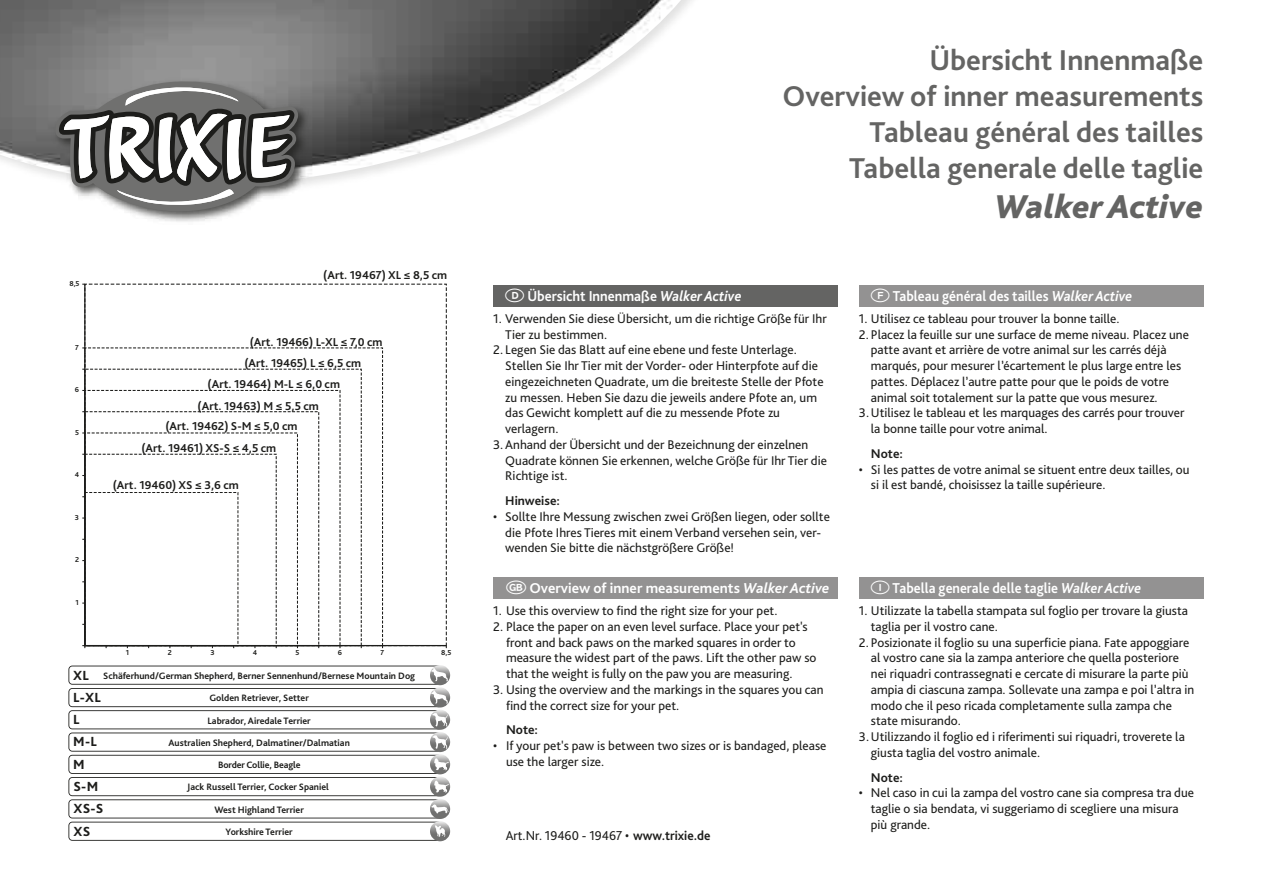
<style>
.page{position:relative;width:1263px;height:893px;background:#fff}
.page>*{position:absolute;margin:0;border:0;box-sizing:border-box;transform-origin:0 0}
.t1{font:italic 800 34.5px "Bliss Pro";color:#646463}
.t2{font:700 30px/36px "Bliss Pro";color:#646463;text-align:right}
.t3{font:700 15px "Bliss Pro";color:#fff;scale:.93 1}
.t4{font:700 15px "Bliss Pro";color:#fff}
.t5{font:700 15px "Bliss Pro";color:#fff;scale:.95 1}
.t6{font:800 13.8px "Bliss Pro";color:#1d1d1b}
.t7{font:13.5px "Bliss Pro";color:#1d1d1b;scale:.96 1}
.t8{font:13.2px/15.8px "Bliss Pro";color:#1d1d1b}
.t9{font:700 13.2px "Bliss Pro";color:#1d1d1b}
.t10{font:700 12px "Bliss Pro";color:#1d1d1b}
.t11{font:700 9.75px "Bliss Pro";color:#1d1d1b}
.t12{font:700 7.5px "Bliss Pro";color:#1d1d1b}
.s1{font-weight:800;font-size:13.8px}
.s2{font-style:italic}
.s3{font-weight:700}
</style>
<div class="page">
<div style="left:493px;top:285px;width:345px;height:21px;background:#646463"></div>
<div style="left:493px;top:577px;width:345px;height:21px;background:#939292"></div>
<div style="left:859px;top:285px;width:344px;height:21px;background:#939292"></div>
<div style="left:859px;top:577px;width:344px;height:21px;background:#939292"></div>
<svg style="left:84px;top:283px;width:363px;height:364px"></svg>
<div style="left:84px;top:432px;width:214px;height:214px;border:1px dashed #1d1d1b"></div>
<div style="left:84px;top:454px;width:193px;height:192px;border:1px dashed #1d1d1b"></div>
<div style="left:84px;top:492px;width:154px;height:154px;border:1px dashed #1d1d1b"></div>
<img style="left:0;top:0;width:681px;height:184px">
<img style="left:49px;top:75px;width:264px;height:147px">
<svg style="left:55px;top:80px;width:243px;height:136px"></svg>
<svg style="left:430px;top:665px;width:20px;height:20px"></svg>
<svg style="left:68px;top:666px;width:381px;height:175px"></svg>
<p class="t12" style="left:69px;top:279px;width:12px">8,5</p>
<p class="t12" style="left:75px;top:342px;width:5px">7</p>
<p class="t12" style="left:75px;top:385px;width:6px">6</p>
<p class="t12" style="left:75px;top:427px;width:5px">5</p>
<p class="t12" style="left:75px;top:470px;width:6px">4</p>
<p class="t12" style="left:75px;top:512px;width:6px">3</p>
<p class="t12" style="left:75px;top:555px;width:6px">2</p>
<p class="t12" style="left:75px;top:598px;width:5px">1</p>
<p class="t10" style="left:323px;top:268px;width:125px">(Art. 19467) XL ≤ 8,5 cm</p>
<p class="t10" style="left:250px;top:334px;width:134px">(Art. 19466) L-XL ≤ 7,0 cm</p>
<p class="t10" style="left:244px;top:355px;width:118px">(Art. 19465) L ≤ 6,5 cm</p>
<p class="t10" style="left:208px;top:377px;width:134px">(Art. 19464) M-L ≤ 6,0 cm</p>
<p class="t10" style="left:198px;top:399px;width:123px">(Art. 19463) M ≤ 5,5 cm</p>
<p class="t10" style="left:165px;top:419px;width:134px">(Art. 19462) S-M ≤ 5,0 cm</p>
<p class="t10" style="left:141px;top:440px;width:136px">(Art. 19461) XS-S ≤ 4,5 cm</p>
<p class="t10" style="left:113px;top:478px;width:127px">(Art. 19460) XS ≤ 3,6 cm</p>
<p class="t12" style="left:168px;top:647px;width:6px">2</p>
<p class="t12" style="left:210px;top:647px;width:6px">3</p>
<p class="t12" style="left:253px;top:647px;width:6px">4</p>
<p class="t12" style="left:295px;top:647px;width:5px">5</p>
<p class="t12" style="left:338px;top:647px;width:6px">6</p>
<p class="t12" style="left:381px;top:647px;width:5px">7</p>
<p class="t12" style="left:441px;top:647px;width:12px">8,5</p>
<p class="t11" style="left:73px;top:669px;width:343px"><span class="s1">XL</span> Schäferhund/German Shepherd, Berner Sennenhund/Bernese Mountain Dog</p>
<p class="t6" style="left:73px;top:689px;width:29px">L-XL</p>
<p class="t11" style="left:209px;top:692px;width:101px">Golden Retriever, Setter</p>
<p class="t6" style="left:73px;top:711px;width:8px">L</p>
<p class="t11" style="left:208px;top:714px;width:105px">Labrador, Airedale Terrier</p>
<p class="t6" style="left:73px;top:733px;width:25px">M-L</p>
<p class="t11" style="left:168px;top:736px;width:183px">Australien Shepherd, Dalmatiner/Dalmatian</p>
<p class="t6" style="left:73px;top:755px;width:13px">M</p>
<p class="t11" style="left:218px;top:759px;width:84px">Border Collie, Beagle</p>
<p class="t6" style="left:73px;top:778px;width:26px">S-M</p>
<p class="t11" style="left:187px;top:781px;width:143px">Jack Russell Terrier, Cocker Spaniel</p>
<p class="t6" style="left:73px;top:800px;width:32px">XS-S</p>
<p class="t11" style="left:214px;top:803px;width:91px">West Highland Terrier</p>
<p class="t6" style="left:73px;top:822px;width:18px">XS</p>
<p class="t11" style="left:226px;top:826px;width:69px">Yorkshire Terrier</p>
<p class="t12" style="left:126px;top:647px;width:5px">1</p>
<h2 class="t2" style="left:782px;top:42px;width:423px">Übersicht Innenmaße<br>Overview of inner measurements<br>Tableau général des tailles<br>Tabella generale delle taglie</h2>
<h1 class="t1" style="left:995px;top:185px;width:210px">Walker Active</h1>
<p class="t5" style="left:527px;top:286px;width:227px">Übersicht Innenmaße <span class="s2">Walker Active</span></p>
<p class="t8" style="left:505px;top:310px;width:323px;text-indent:-12px">1. Verwenden Sie diese Übersicht, um die richtige Größe für Ihr<br>Tier zu bestimmen.</p>
<p class="t8" style="left:505px;top:342px;width:320px;text-indent:-12px">2. Legen Sie das Blatt auf eine ebene und feste Unterlage.<br>Stellen Sie Ihr Tier mit der Vorder- oder Hinterpfote auf die eingezeichneten Quadrate, um die breiteste Stelle der Pfote zu messen. Heben Sie dazu die jeweils andere Pfote an, um das Gewicht komplett auf die zu messende Pfote zu verlagern.</p>
<p class="t8" style="left:505px;top:436px;width:323px;text-indent:-12px">3. Anhand der Übersicht und der Bezeichnung der einzelnen<br>Quadrate können Sie erkennen, welche Größe für Ihr Tier die<br>Richtige ist.</p>
<p class="t9" style="left:505px;top:493px;width:56px">Hinweise:</p>
<p class="t8" style="left:505px;top:508px;width:326px;text-indent:-12px">• Sollte Ihre Messung zwischen zwei Größen liegen, oder sollte die Pfote Ihres Tieres mit einem Verband versehen sein, ver&shy;wenden Sie bitte die nächstgrößere Größe!</p>
<p class="t4" style="left:529px;top:579px;width:302px">Overview of inner measurements <span class="s2">Walker Active</span></p>
<p class="t8" style="left:493px;top:603px;width:286px">1. Use this overview to find the right size for your pet.</p>
<p class="t8" style="left:506px;top:618px;width:312px;text-indent:-13px">2. Place the paper on an even level surface. Place your pet's front and back paws on the marked squares in order to measure the widest part of the paws. Lift the other paw so that the weight is fully on the paw you are measuring.</p>
<p class="t8" style="left:506px;top:681px;width:319px;text-indent:-13px">3. Using the overview and the markings in the squares you can find the correct size for your pet.</p>
<p class="t9" style="left:506px;top:722px;width:34px">Note:</p>
<p class="t8" style="left:506px;top:738px;width:322px;text-indent:-13px">• If your pet's paw is between two sizes or is bandaged, please use the larger size.</p>
<p class="t7" style="left:506px;top:827px;width:215px">Art.Nr. 19460 - 19467 • <span class="s3">www.trixie.de</span></p>
<p class="t3" style="left:893px;top:286px;width:259px">Tableau général des tailles <span class="s2">Walker Active</span></p>
<p class="t8" style="left:859px;top:310px;width:262px">1. Utilisez ce tableau pour trouver la bonne taille.</p>
<p class="t8" style="left:871px;top:326px;width:320px;text-indent:-12px">2. Placez la feuille sur une surface de meme niveau. Placez une patte avant et arrière de votre animal sur les carrés déjà marqués, pour mesurer l’écartement le plus large entre les pattes. Déplacez l’autre patte pour que le poids de votre animal soit totalement sur la patte que vous mesurez.</p>
<p class="t8" style="left:871px;top:405px;width:315px;text-indent:-12px">3. Utilisez le tableau et les marquages des carrés pour trouver la bonne taille pour votre animal.</p>
<p class="t9" style="left:871px;top:445px;width:34px">Note:</p>
<p class="t8" style="left:871px;top:461px;width:320px;text-indent:-12px">• Si les pattes de votre animal se situent entre deux tailles, ou si il est bandé, choisissez la taille supérieure.</p>
<p class="t3" style="left:893px;top:579px;width:269px">Tabella generale delle taglie <span class="s2">Walker Active</span></p>
<p class="t8" style="left:871px;top:603px;width:319px;text-indent:-12px">1. Utilizzate la tabella stampata sul foglio per trovare la giusta taglia per il vostro cane.</p>
<p class="t8" style="left:871px;top:634px;width:325px;text-indent:-12px">2. Posizionate il foglio su una superficie piana. Fate appoggiare al vostro cane sia la zampa anteriore che quella posteriore nei riquadri contrassegnati e cercate di misurare la parte più ampia di ciascuna zampa. Sollevate una zampa e poi l’altra in modo che il peso ricada completamente sulla zampa che state misurando.</p>
<p class="t8" style="left:871px;top:729px;width:315px;text-indent:-12px">3. Utilizzando il foglio ed i riferimenti sui riquadri, troverete la giusta taglia del vostro animale.</p>
<p class="t9" style="left:871px;top:769px;width:34px">Note:</p>
<p class="t8" style="left:871px;top:785px;width:325px;text-indent:-12px">• Nel caso in cui la zampa del vostro cane sia compresa tra due taglie o sia bendata, vi suggeriamo di scegliere una misura più grande.</p>
</div>
